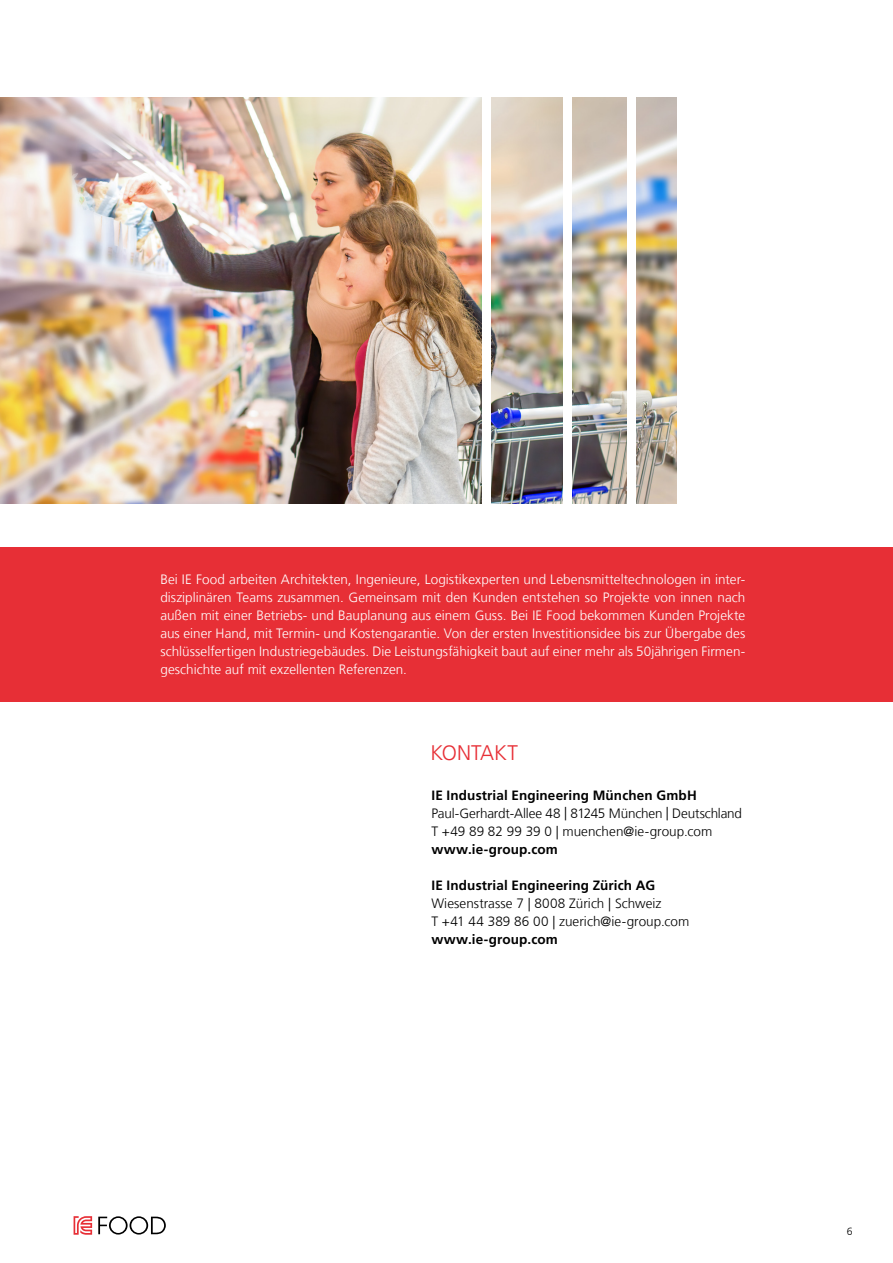
<style>
.page{position:relative;width:893px;height:1263px;background:#fff}
.page>*{position:absolute;margin:0;border:0;box-sizing:border-box;transform-origin:0 0}
.t1{font:300 21px "Frutiger LT Com";letter-spacing:-.005em;color:#e72f36}
.t2{font:300 13.5px/18px "Frutiger LT Com";letter-spacing:.005em;color:#fff;text-align:justify}
.t3{font:300 13.5px/18px "Frutiger LT Com";color:#000}
.t4{font:700 13.5px "Frutiger LT Com";letter-spacing:.01em;color:#000}
.t5{font:300 10.5px "Frutiger LT Com";color:#000}
</style>
<div class="page">
<img style="left:0;top:98px;width:481px;height:406px">
<img style="left:492px;top:98px;width:70px;height:406px">
<img style="left:572px;top:98px;width:54px;height:406px">
<img style="left:636px;top:98px;width:40px;height:406px">
<div style="left:0;top:548px;width:893px;height:154px;background:#e72f36"></div>
<svg style="left:74px;top:1216px;width:18px;height:19px"></svg>
<svg style="left:98px;top:1216px;width:68px;height:18px"></svg>
<p class="t2" style="left:160px;top:570px;width:586px">Bei IE Food arbeiten Architekten, Ingenieure, Logistikexperten und Lebensmitteltechnologen in inter&shy;disziplinären Teams zusammen. Gemeinsam mit den Kunden entstehen so Projekte von innen nach außen mit einer Betriebs- und Bauplanung aus einem Guss. Bei IE Food bekommen Kunden Projekte aus einer Hand, mit Termin- und Kostengarantie. Von der ersten Investitionsidee bis zur Übergabe des schlüsselfertigen Industriegebäudes. Die Leistungsfähigkeit baut auf einer mehr als 50jährigen Firmen&shy;geschichte auf mit exzellenten Referenzen.</p>
<h1 class="t1" style="left:430px;top:741px;width:89px">KONTAKT</h1>
<p class="t4" style="left:431px;top:787px;width:267px">IE Industrial Engineering München GmbH</p>
<p class="t3" style="left:431px;top:804px;width:312px">Paul-Gerhardt-Allee 48 | 81245 München | Deutschland<br>T +49 89 82 99 39 0 | muenchen@ie-group.com</p>
<p class="t4" style="left:431px;top:841px;width:128px">www.ie-group.com</p>
<p class="t4" style="left:431px;top:877px;width:225px">IE Industrial Engineering Zürich AG</p>
<p class="t3" style="left:431px;top:894px;width:259px">Wiesenstrasse 7 | 8008 Zürich | Schweiz<br>T +41 44 389 86 00 | zuerich@ie-group.com</p>
<p class="t4" style="left:431px;top:931px;width:128px">www.ie-group.com</p>
<p class="t5" style="left:847px;top:1225px;width:7px">6</p>
</div>
